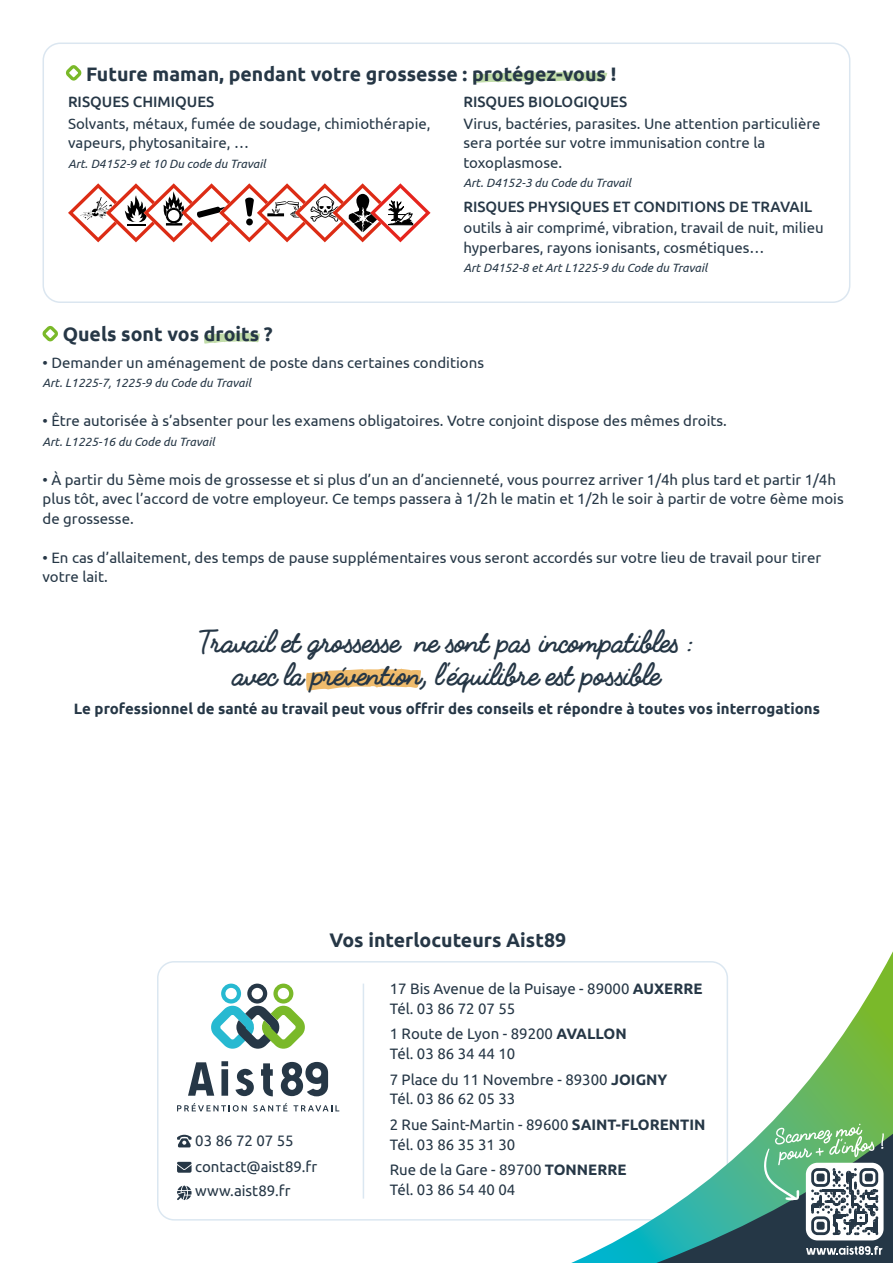
<style>
.page{position:relative;width:893px;height:1263px;background:#fff}
.page>*{position:absolute;margin:0;border:0;box-sizing:border-box;transform-origin:0 0}
.t1{font:700 30px/33px "Fabfelt Script";color:#263746;text-align:center}
.t2{font:700 19.5px "Ubuntu";color:#263746}
.t3{font:15px/19.5px "Ubuntu";color:#263746}
.t4{font:700 15px "Ubuntu";color:#263746}
.t5{font:500 15px "Ubuntu";color:#263746}
.t6{font:italic 12px "Ubuntu";color:#263746}
.s1{font-weight:700}
</style>
<div class="page">
<svg style="left:157px;top:961px;width:414px;height:259px"></svg>
<svg style="left:177px;top:1162px;width:15px;height:11px"></svg>
<svg style="left:177px;top:1135px;width:15px;height:12px"></svg>
<svg style="left:177px;top:1185px;width:15px;height:15px"></svg>
<hr style="left:363px;top:983px;width:1px;height:215px;background:#dbe7f1">
<svg style="left:571px;top:951px;width:322px;height:312px"></svg>
<img style="left:656px;top:1134px;width:237px;height:129px">
<div style="left:806px;top:1163px;width:77px;height:77px;background:#fff;border-radius:12px"></div>
<svg style="left:762px;top:1124px;width:122px;height:111px"></svg>
<svg style="left:806px;top:1246px;width:76px;height:9px"></svg>
<div style="left:43px;top:43px;width:807px;height:260px;border:2px solid #dbe6f0;border-radius:17px"></div>
<svg style="left:472px;top:72px;width:135px;height:11px"></svg>
<svg style="left:66px;top:65px;width:16px;height:16px"></svg>
<svg style="left:204px;top:333px;width:56px;height:11px"></svg>
<svg style="left:42px;top:326px;width:16px;height:15px"></svg>
<svg style="left:306px;top:669px;width:115px;height:22px"></svg>
<svg style="left:68px;top:183px;width:363px;height:59px"></svg>
<h2 class="t2" style="left:86px;top:62px;width:532px">Future maman, pendant votre grossesse : protégez-vous !</h2>
<p class="t5" style="left:68px;top:92px;width:148px">RISQUES CHIMIQUES</p>
<p class="t5" style="left:463px;top:92px;width:165px">RISQUES BIOLOGIQUES</p>
<p class="t3" style="left:68px;top:113px;width:364px">Solvants, métaux, fumée de soudage, chimiothérapie, vapeurs, phytosanitaire, …</p>
<p class="t6" style="left:68px;top:156px;width:199px">Art. D4152-9 et 10 Du code du Travail</p>
<h2 class="t2" style="left:63px;top:323px;width:212px">Quels sont vos droits ?</h2>
<p class="t3" style="left:463px;top:113px;width:359px">Virus, bactéries, parasites. Une attention particulière sera portée sur votre immunisation contre la toxoplasmose.</p>
<p class="t6" style="left:463px;top:176px;width:169px">Art. D4152-3 du Code du Travail</p>
<p class="t3" style="left:463px;top:218px;width:362px">outils à air comprimé, vibration, travail de nuit, milieu hyperbares, rayons ionisants, cosmétiques…</p>
<p class="t6" style="left:463px;top:261px;width:245px">Art D4152-8 et Art L1225-9 du Code du Travail</p>
<p class="t5" style="left:463px;top:197px;width:350px">RISQUES PHYSIQUES ET CONDITIONS DE TRAVAIL</p>
<p class="t3" style="left:43px;top:352px;width:443px">• Demander un aménagement de poste dans certaines conditions</p>
<p class="t6" style="left:43px;top:376px;width:210px">Art. L1225-7, 1225-9 du Code du Travail</p>
<p class="t3" style="left:43px;top:411px;width:686px">• Être autorisée à s’absenter pour les examens obligatoires. Votre conjoint dispose des mêmes droits.</p>
<p class="t6" style="left:43px;top:434px;width:174px">Art. L1225-16 du Code du Travail</p>
<p class="t3" style="left:43px;top:469px;width:803px">• À partir du 5ème mois de grossesse et si plus d’un an d’ancienneté, vous pourrez arriver 1/4h plus tard et partir 1/4h plus tôt, avec l’accord de votre employeur. Ce temps passera à 1/2h le matin et 1/2h le soir à partir de votre 6ème mois de grossesse.</p>
<p class="t3" style="left:43px;top:547px;width:780px">• En cas d’allaitement, des temps de pause supplémentaires vous seront accordés sur votre lieu de travail pour tirer votre lait.</p>
<h1 class="t1" style="left:198px;top:624px;width:498px">Travail et grossesse ne sont pas incompatibles : avec la prévention, l'équilibre est possible</h1>
<p class="t4" style="left:74px;top:699px;width:748px">Le professionnel de santé au travail peut vous offrir des conseils et répondre à toutes vos interrogations</p>
<h2 class="t2" style="left:329px;top:929px;width:238px">Vos interlocuteurs Aist89</h2>
<p class="t3" style="left:195px;top:1129px;width:123px;line-height:25px">03 86 72 07 55 contact@aist89.fr www.aist89.fr</p>
<p class="t3" style="left:390px;top:980px;width:314px">17 Bis Avenue de la Puisaye - 89000 <span class="s1">AUXERRE<br></span>Tél. 03 86 72 07 55</p>
<p class="t3" style="left:390px;top:1025px;width:239px">1 Route de Lyon - 89200 <span class="s1">AVALLON<br></span>Tél. 03 86 34 44 10</p>
<p class="t3" style="left:390px;top:1070px;width:279px">7 Place du 11 Novembre - 89300 <span class="s1">JOIGNY<br></span>Tél. 03 86 62 05 33</p>
<p class="t3" style="left:390px;top:1115px;width:317px">2 Rue Saint-Martin - 89600 <span class="s1">SAINT-FLORENTIN<br></span>Tél. 03 86 35 31 30</p>
<p class="t3" style="left:390px;top:1161px;width:238px">Rue de la Gare - 89700 <span class="s1">TONNERRE<br></span>Tél. 03 86 54 40 04</p>
</div>
